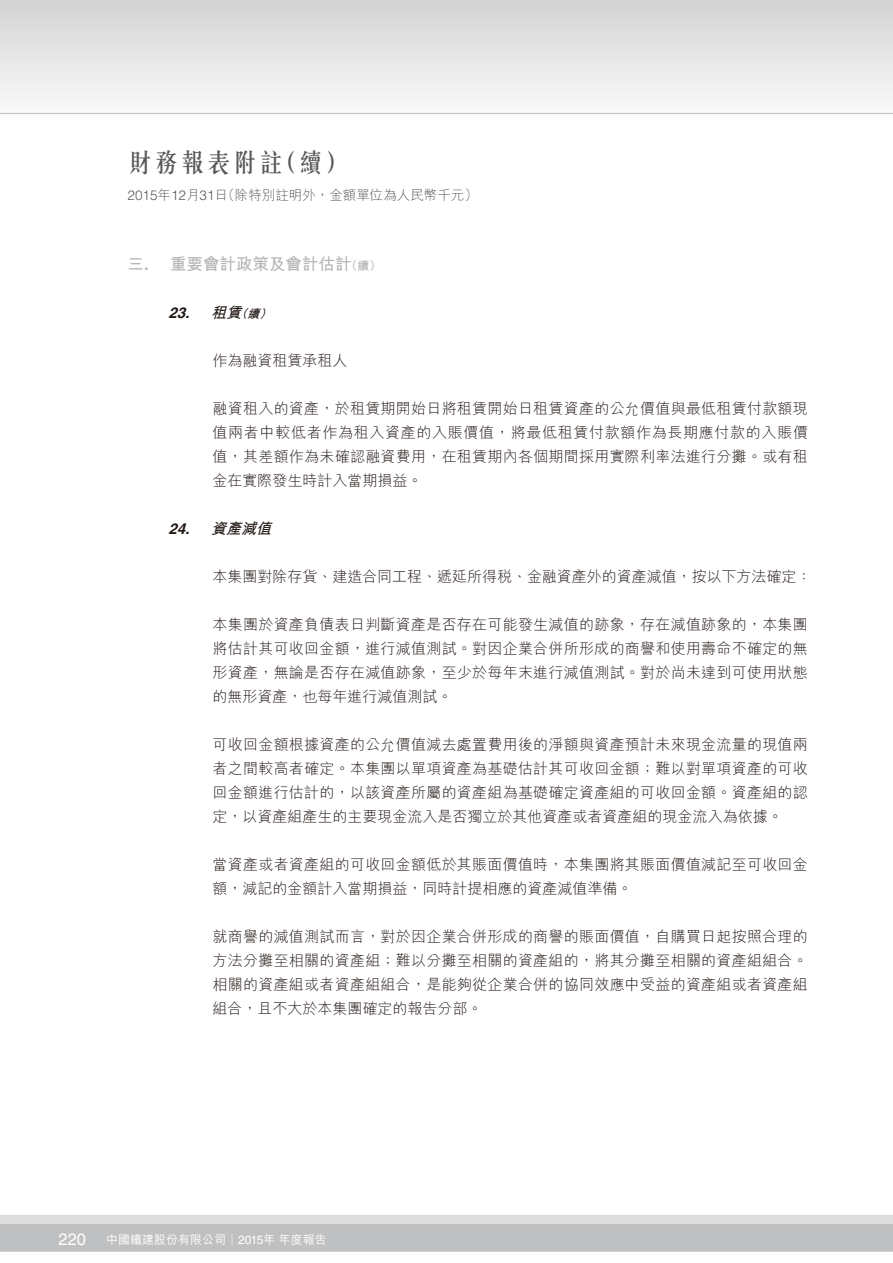
<style>
.page{position:relative;width:893px;height:1263px;background:#fff}
.page>*{position:absolute;margin:0;border:0;box-sizing:border-box;transform-origin:0 0}
.t1{font:500 25.5px "C Song 3 HK";letter-spacing:.03em;color:#595857}
.t2{font:700 16.5px "M Hei HK";color:#b5b5b6}
.t3{font:300 15px/24px "M Hei HK";color:#231916;text-align:justify}
.t4{font:300 15px/24px "M Hei HK";letter-spacing:.02em;color:#231916}
.t5{font:italic 700 15px "Helvetica LT Std";color:#231916}
.t6{font:italic 700 15px "M Hei HK";color:#231916}
.t7{font:300 13.5px "M Hei HK";color:#595857}
.t8{font:500 12px "M Hei HK";color:#fff}
.s1{font-family:"Helvetica LT Std"}
.s2{font-size:12px}
.s3{font-family:"M Hei HK"}
.s4{font-family:"M Hei HK";font-size:12px}
.s5{font-family:"Helvetica LT Std";font-weight:400;font-size:16.5px}
.s6{font-family:"Helvetica LT Std";font-weight:400}
</style>
<div class="page">
<div style="left:0;top:0;width:893px;height:116px;background:linear-gradient(to bottom,#d3d3d4,#fafafa)"></div>
<div style="left:0;top:1224px;width:893px;height:28px;background:#bfc0c1"></div>
<hr style="left:0;top:113px;width:893px;height:1px;background:#bfc0c1">
<div style="left:0;top:1215px;width:893px;height:10px;background:#ddddde"></div>
<h1 class="t1" style="left:128px;top:149px;width:224px">財務報表附註（續）</h1>
<p class="t7" style="left:128px;top:188px;width:352px"><span class="s1">2015</span>年<span class="s1">12</span>月<span class="s1">31</span>日（除特別註明外，金額單位為人民幣千元）</p>
<p class="t2" style="left:128px;top:252px;width:256px">三<span class="s1">.</span> 重要會計政策及會計估計<span class="s2">（續）</span></p>
<p class="t5" style="left:169px;top:304px;width:108px">23. <span class="s3">租賃</span><span class="s4">（續）</span></p>
<p class="t3" style="left:213px;top:348px;width:136px">作為融資租賃承租人</p>
<p class="t3" style="left:213px;top:396px;width:597px">融資租入的資產，於租賃期開始日將租賃開始日租賃資產的公允價值與最低租賃付款額現值兩者中較低者作為租入資產的入賬價值，將最低租賃付款額作為長期應付款的入賬價值，其差額作為未確認融資費用，在租賃期內各個期間採用實際利率法進行分攤。或有租金在實際發生時計入當期損益。</p>
<p class="t6" style="left:169px;top:518px;width:109px"><span class="s1">24.</span> 資產減值</p>
<p class="t3" style="left:213px;top:564px;width:600px">本集團對除存貨、建造合同工程、遞延所得稅、金融資產外的資產減值，按以下方法確定：</p>
<p class="t3" style="left:213px;top:612px;width:597px">本集團於資產負債表日判斷資產是否存在可能發生減值的跡象，存在減值跡象的，本集團將估計其可收回金額，進行減值測試。對因企業合併所形成的商譽和使用壽命不確定的無形資產，無論是否存在減值跡象，至少於每年末進行減值測試。對於尚未達到可使用狀態的無形資產，也每年進行減值測試。</p>
<p class="t3" style="left:213px;top:732px;width:597px">可收回金額根據資產的公允價值減去處置費用後的淨額與資產預計未來現金流量的現值兩者之間較高者確定。本集團以單項資產為基礎估計其可收回金額；難以對單項資產的可收回金額進行估計的，以該資產所屬的資產組為基礎確定資產組的可收回金額。資產組的認定，以資產組產生的主要現金流入是否獨立於其他資產或者資產組的現金流入為依據。</p>
<p class="t4" style="left:213px;top:852px;width:597px">當資產或者資產組的可收回金額低於其賬面價值時，本集團將其賬面價值減記至可收回金額，減記的金額計入當期損益，同時計提相應的資產減值準備。</p>
<p class="t3" style="left:213px;top:924px;width:597px">就商譽的減值測試而言，對於因企業合併形成的商譽的賬面價值，自購買日起按照合理的方法分攤至相關的資產組；難以分攤至相關的資產組的，將其分攤至相關的資產組組合。相關的資產組或者資產組組合，是能夠從企業合併的協同效應中受益的資產組或者資產組組合，且不大於本集團確定的報告分部。</p>
<p class="t8" style="left:59px;top:1230px;width:270px"><span class="s5">220</span> 中國鐵建股份有限公司∣<span class="s6">2015</span>年 年度報告</p>
</div>
